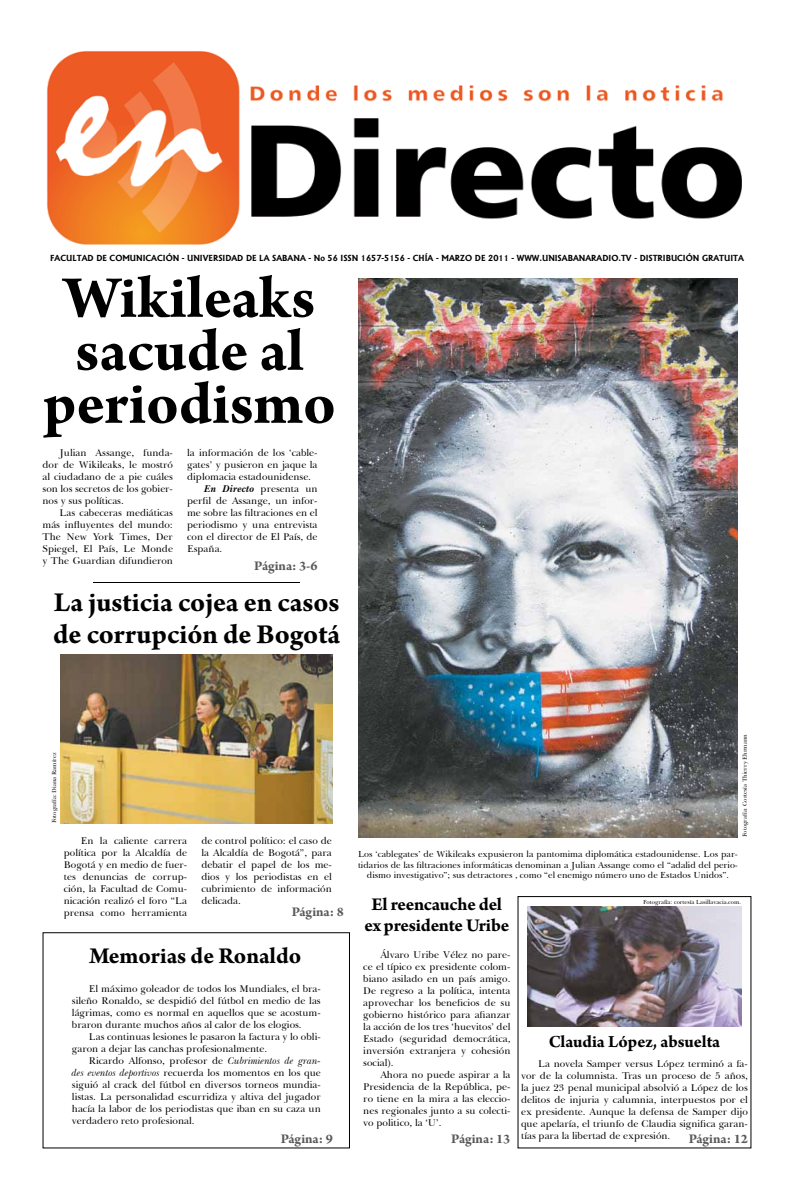
<style>
.page{position:relative;width:794px;height:1191px;background:#fff}
.page>*{position:absolute;margin:0;border:0;box-sizing:border-box;transform-origin:0 0}
.t1{font:700 63px/53px "Arno Pro";color:#000;text-align:center}
.t2{font:700 29px/32px "Arno Pro";color:#000}
.t3{font:700 24px "Arno Pro";letter-spacing:-.005em;color:#000}
.t4{font:700 19px/21.6px "Arno Pro";letter-spacing:-.015em;color:#000;text-align:center}
.t5{font:700 18px "Arno Pro";letter-spacing:-.005em;color:#000}
.t6{font:700 14px "Arno Pro";letter-spacing:-.005em;color:#58595b}
.t7{font:10px/12px "Baskerville BT";color:#000;text-align:justify}
.t8{font:9px/10.8px "Baskerville BT";color:#000;text-align:center}
.t9{font:700 8px "Albertus";color:#000}
.t10{font:6px "Baskerville BT";color:#000}
.s1{font-weight:700;font-style:italic}
.s2{font-style:italic}
</style>
<div class="page">
<img style="left:61px;top:654px;width:272px;height:169px">
<img style="left:47px;top:50px;width:695px;height:195px">
<img style="left:358px;top:278px;width:380px;height:559px">
<img style="left:528px;top:906px;width:213px;height:120px">
<hr style="left:94px;top:582px;width:206px;height:1px;background:#000">
<p class="t9" style="left:50px;top:253px;width:695px">FACULTAD DE COMUNICACIÓN - UNIVERSIDAD DE LA SABANA - No 56 ISSN 1657-5156 - CHÍA - MARZO DE 2011 - WWW.UNISABANARADIO.TV - DISTRIBUCIÓN GRATUITA</p>
<h1 class="t1" style="left:43px;top:274px;width:294px">Wikileaks sacude al periodismo</h1>
<p class="t7" style="left:43px;top:446px;width:132px;text-indent:17px">Julian Assange, funda&shy;dor de Wikileaks, le mostró al ciudadano de a pie cuáles son los secretos de los gobier&shy;nos y sus políticas.</p>
<p class="t7" style="left:43px;top:506px;width:132px;text-indent:17px">Las cabeceras mediáticas más influyentes del mundo:<br>The New York Times, Der Spiegel, El País, Le Monde y The Guardian difundieron</p>
<p class="t7" style="left:187px;top:446px;width:132px">la información de los ‘cable-</p>
<p class="t7" style="left:187px;top:458px;width:132px">gates’ y pusieron en jaque la</p>
<p class="t7" style="left:187px;top:470px;width:125px">diplomacia estadounidense.</p>
<p class="t7" style="left:204px;top:482px;width:115px"><span class="s1">En Directo</span> presenta un</p>
<p class="t7" style="left:187px;top:494px;width:132px">perfil de Assange, un infor-</p>
<p class="t7" style="left:187px;top:506px;width:132px">me sobre las filtraciones en el</p>
<p class="t7" style="left:187px;top:518px;width:132px">periodismo y una entrevista</p>
<p class="t7" style="left:187px;top:530px;width:132px">con el director de El País, de</p>
<p class="t7" style="left:187px;top:542px;width:37px">España.</p>
<h3 class="t6" style="left:254px;top:557px;width:65px">Página: 3-6</h3>
<h2 class="t2" style="left:53px;top:588px;width:288px">La justicia cojea en casos de corrupción de Bogotá</h2>
<p class="t10" style="left:50px;top:823px;width:72px;rotate:-90deg">Fotografía: Diana Ramírez</p>
<p class="t7" style="left:64px;top:834px;width:125px;text-indent:17px">En la caliente carrera política por la Alcaldía de Bogotá y en medio de fuer&shy;tes denuncias de corrup&shy;ción, la Facultad de Comu&shy;nicación realizó el foro “La prensa como herramienta</p>
<p class="t7" style="left:201px;top:834px;width:132px">de control político: el caso de la Alcaldía de Bogotá”, para debatir el papel de los me&shy;dios y los periodistas en el cubrimiento de información delicada.</p>
<h3 class="t6" style="left:292px;top:903px;width:54px">Página: 8</h3>
<h3 class="t3" style="left:89px;top:942px;width:213px">Memorias de Ronaldo</h3>
<p class="t7" style="left:72px;top:982px;width:250px;text-indent:17px">El máximo goleador de todos los Mundiales, el bra&shy;sileño Ronaldo, se despidió del fútbol en medio de las lágrimas, como es normal en aquellos que se acostum&shy;braron durante muchos años al calor de los elogios.</p>
<p class="t7" style="left:72px;top:1030px;width:250px;text-indent:17px">Las continuas lesiones le pasaron la factura y lo obli&shy;garon a dejar las canchas profesionalmente.</p>
<p class="t7" style="left:72px;top:1054px;width:250px;text-indent:17px">Ricardo Alfonso, profesor de <span class="s2">Cubrimientos de gran&shy;des eventos deportivos</span> recuerda los momentos en los que siguió al crack del fútbol en diversos torneos mundia&shy;listas. La personalidad escurridiza y altiva del jugador hacía la labor de los periodistas que iban en su caza un verdadero reto profesional.</p>
<h3 class="t6" style="left:281px;top:1130px;width:54px">Página: 9</h3>
<p class="t10" style="left:740px;top:837px;width:104px;rotate:-90deg">Fotografía: Cortesía Thierry Ehrmann</p>
<p class="t8" style="left:358px;top:848px;width:381px">Los ‘cablegates’ de Wikileaks expusieron la pantomima diplomática estadounidense. Los par&shy;tidarios de las filtraciones informáticas denominan a Julian Assange como el “adalid del perio&shy;dismo investigativo”; sus detractores , como “el enemigo número uno de Estados Unidos”.</p>
<h3 class="t4" style="left:364px;top:894px;width:146px">El reencauche del ex presidente Uribe</h3>
<p class="t10" style="left:643px;top:897px;width:99px">Fotografía: cortesía Lasillavacia.com.</p>
<p class="t7" style="left:363px;top:948px;width:149px;text-indent:17px">Álvaro Uribe Vélez no pare&shy;ce el típico ex presidente colom&shy;biano asilado en un país amigo.<br>De regreso a la política, intenta aprovechar los beneficios de su gobierno histórico para afianzar la acción de los tres ‘huevitos’ del Estado (seguridad democrática, inversión extranjera y cohesión social).</p>
<p class="t7" style="left:363px;top:1068px;width:149px;text-indent:17px">Ahora no puede aspirar a la Presidencia de la República, pe&shy;ro tiene en la mira a las eleccio&shy;nes regionales junto a su colecti&shy;vo politico, la ‘U’.</p>
<p class="t7" style="left:521px;top:1057px;width:228px;text-indent:17px">La novela Samper versus López terminó a fa&shy;vor de la columnista. Tras un proceso de 5 años, la juez 23 penal municipal absolvió a López de los delitos de injuria y calumnia, interpuestos por el ex presidente. Aunque la defensa de Samper dijo que apelaría, el triunfo de Claudia significa garan&shy;tías para la libertad de expresión.</p>
<h3 class="t5" style="left:548px;top:1030px;width:173px">Claudia López, absuelta</h3>
<h3 class="t6" style="left:451px;top:1130px;width:61px">Página: 13</h3>
<h3 class="t6" style="left:688px;top:1130px;width:61px">Página: 12</h3>
</div>
